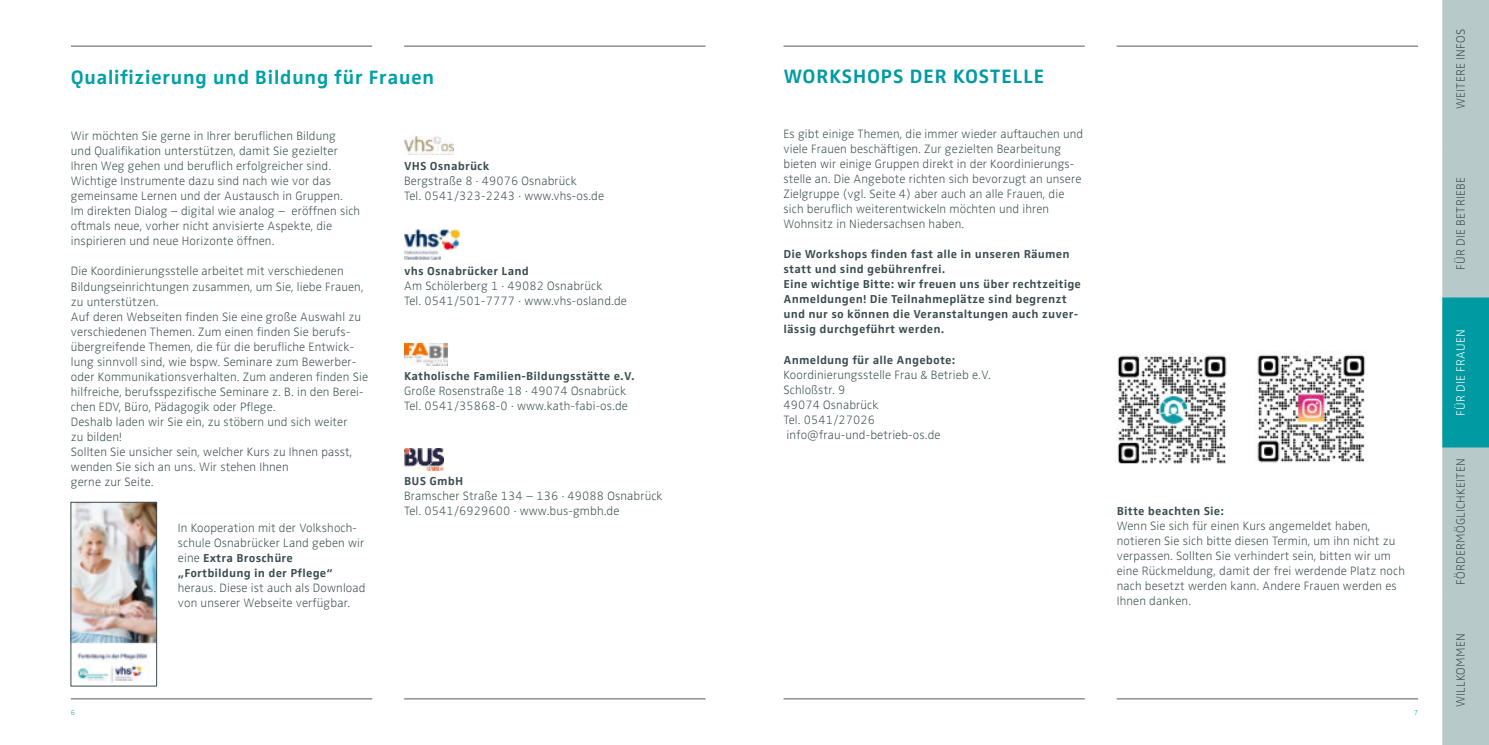
<style>
.page{position:relative;width:1489px;height:745px;background:#fff}
.page>*{position:absolute;margin:0;border:0;box-sizing:border-box;transform-origin:0 0}
.t1{font:700 20px "Zwo Corr OT";letter-spacing:.01em;color:#00a0a9}
.t2{font:700 20px "Zwo Corr OT";letter-spacing:.02em;color:#009aa3}
.t3{font:300 expanded 12.5px/15px "Zwo Pro";letter-spacing:.01em;color:#394b4d}
.t4{font:300 expanded 12.5px "Zwo Pro";letter-spacing:.02em;color:#fff}
.t5{font:700 11.88px/15px "Zwo Corr OT";letter-spacing:.01em;color:#394b4d}
.t6{font:300 expanded 7.5px "Zwo Pro";color:#009aa3}
.s1{font-family:"Zwo Pro";font-weight:300;font-stretch:expanded;font-size:12.5px}
</style>
<div class="page">
<hr style="left:71px;top:698px;width:301px;height:1px;background:#58585b">
<hr style="left:404px;top:698px;width:301px;height:1px;background:#58585b">
<hr style="left:71px;top:46px;width:301px;height:1px;background:#58585b">
<hr style="left:404px;top:46px;width:301px;height:1px;background:#58585b">
<hr style="left:1116px;top:698px;width:301px;height:1px;background:#58585b">
<hr style="left:783px;top:698px;width:301px;height:1px;background:#58585b">
<hr style="left:1116px;top:46px;width:301px;height:1px;background:#58585b">
<hr style="left:783px;top:46px;width:301px;height:1px;background:#58585b">
<img style="left:1257px;top:351px;width:109px;height:112px">
<img style="left:1117px;top:352px;width:110px;height:112px">
<svg style="left:1442px;top:0;width:46px;height:744px;background:#93c0c2"></svg>
<img style="left:404px;top:448px;width:40px;height:22px">
<img style="left:404px;top:229px;width:55px;height:31px">
<img style="left:404px;top:343px;width:44px;height:22px">
<img style="left:404px;top:137px;width:49px;height:18px">
<img style="left:73px;top:503px;width:82px;height:180px">
<div style="left:71px;top:501px;width:86px;height:184px;border:1px solid #394b4d"></div>
<h1 class="t1" style="left:71px;top:69px;width:365px">Qualifizierung und Bildung für Frauen</h1>
<p class="t3" style="left:71px;top:129px;width:291px">Wir möchten Sie gerne in Ihrer beruflichen Bildung<br>und Qualifikation unterstützen, damit Sie gezielter Ihren Weg gehen und beruflich erfolgreicher sind.<br>Wichtige Instrumente dazu sind nach wie vor das gemeinsame Lernen und der Austausch in Gruppen.<br>Im direkten Dialog – digital wie analog – eröffnen sich oftmals neue, vorher nicht anvisierte Aspekte, die inspirieren und neue Horizonte öffnen.</p>
<p class="t3" style="left:71px;top:264px;width:299px">Die Koordinierungsstelle arbeitet mit verschiedenen Bildungseinrichtungen zusammen, um Sie, liebe Frauen, zu unterstützen.<br>Auf deren Webseiten finden Sie eine große Auswahl zu verschiedenen Themen. Zum einen finden Sie berufs&shy;übergreifende Themen, die für die berufliche Entwick&shy;lung sinnvoll sind, wie bspw. Seminare zum Bewerber&shy;oder Kommunikationsverhalten. Zum anderen finden Sie hilfreiche, berufsspezifische Seminare z. B. in den Berei&shy;chen EDV, Büro, Pädagogik oder Pflege.<br>Deshalb laden wir Sie ein, zu stöbern und sich weiter<br>zu bilden!<br>Sollten Sie unsicher sein, welcher Kurs zu Ihnen passt, wenden Sie sich an uns. Wir stehen Ihnen<br>gerne zur Seite.</p>
<p class="t3" style="left:178px;top:520px;width:188px">In Kooperation mit der Volkshoch&shy;schule Osnabrücker Land geben wir</p>
<p class="t5" style="left:178px;top:551px;width:156px"><span class="s1">eine</span> Extra Broschüre „Fortbildung in der Pflege“</p>
<p class="t3" style="left:178px;top:580px;width:189px">heraus. Diese ist auch als Download von unserer Webseite verfügbar.</p>
<p class="t5" style="left:404px;top:159px;width:87px">VHS Osnabrück</p>
<p class="t3" style="left:404px;top:174px;width:201px">Bergstraße 8 · 49076 Osnabrück<br>Tel. 0541/323-2243 · www.vhs-os.de</p>
<p class="t5" style="left:404px;top:264px;width:126px">vhs Osnabrücker Land</p>
<p class="t3" style="left:404px;top:279px;width:224px">Am Schölerberg 1 · 49082 Osnabrück<br>Tel. 0541/501-7777 · www.vhs-osland.de</p>
<p class="t5" style="left:404px;top:369px;width:232px">Katholische Familien-Bildungsstätte e.V.</p>
<p class="t3" style="left:404px;top:384px;width:225px">Große Rosenstraße 18 · 49074 Osnabrück<br>Tel. 0541/35868-0 · www.kath-fabi-os.de</p>
<p class="t5" style="left:404px;top:474px;width:61px">BUS GmbH</p>
<p class="t3" style="left:404px;top:489px;width:260px">Bramscher Straße 134 – 136 · 49088 Osnabrück<br>Tel. 0541/6929600 · www.bus-gmbh.de</p>
<h1 class="t2" style="left:783px;top:68px;width:262px">WORKSHOPS DER KOSTELLE</h1>
<p class="t3" style="left:783px;top:127px;width:301px">Es gibt einige Themen, die immer wieder auftauchen und viele Frauen beschäftigen. Zur gezielten Bearbeitung bieten wir einige Gruppen direkt in der Koordinierungs&shy;stelle an. Die Angebote richten sich bevorzugt an unsere Zielgruppe (vgl. Seite 4) aber auch an alle Frauen, die sich beruflich weiterentwickeln möchten und ihren Wohnsitz in Niedersachsen haben.</p>
<p class="t5" style="left:783px;top:247px;width:299px">Die Workshops finden fast alle in unseren Räumen statt und sind gebührenfrei.<br>Eine wichtige Bitte: wir freuen uns über rechtzeitige Anmeldungen! Die Teilnahmeplätze sind begrenzt und nur so können die Veranstaltungen auch zuver&shy;lässig durchgeführt werden.</p>
<p class="t5" style="left:783px;top:352px;width:173px">Anmeldung für alle Angebote:</p>
<p class="t3" style="left:783px;top:367px;width:209px">Koordinierungsstelle Frau &amp; Betrieb e.V.<br>Schloßstr. 9<br>49074 Osnabrück<br>Tel. 0541/27026 info@frau-und-betrieb-os.de</p>
<p class="t5" style="left:1116px;top:504px;width:109px">Bitte beachten Sie:</p>
<p class="t3" style="left:1116px;top:519px;width:290px">Wenn Sie sich für einen Kurs angemeldet haben, notieren Sie sich bitte diesen Termin, um ihn nicht zu verpassen. Sollten Sie verhindert sein, bitten wir um eine Rückmeldung, damit der frei werdende Platz noch nach besetzt werden kann. Andere Frauen werden es Ihnen danken.</p>
<p class="t6" style="left:71px;top:709px;width:6px">6</p>
<p class="t6" style="left:1413px;top:709px;width:6px">7</p>
<p class="t3" style="left:1453px;top:109px;width:82px;rotate:-90deg">WEITERE INFOS</p>
<p class="t3" style="left:1453px;top:270px;width:94px;rotate:-90deg">FÜR DIE BETRIEBE</p>
<p class="t4" style="left:1454px;top:415px;width:88px;rotate:-90deg">FÜR DIE FRAUEN</p>
<p class="t3" style="left:1453px;top:584px;width:127px;rotate:-90deg">FÖRDERMÖGLICHKEITEN</p>
<p class="t3" style="left:1453px;top:706px;width:75px;rotate:-90deg">WILLKOMMEN</p>
</div>
